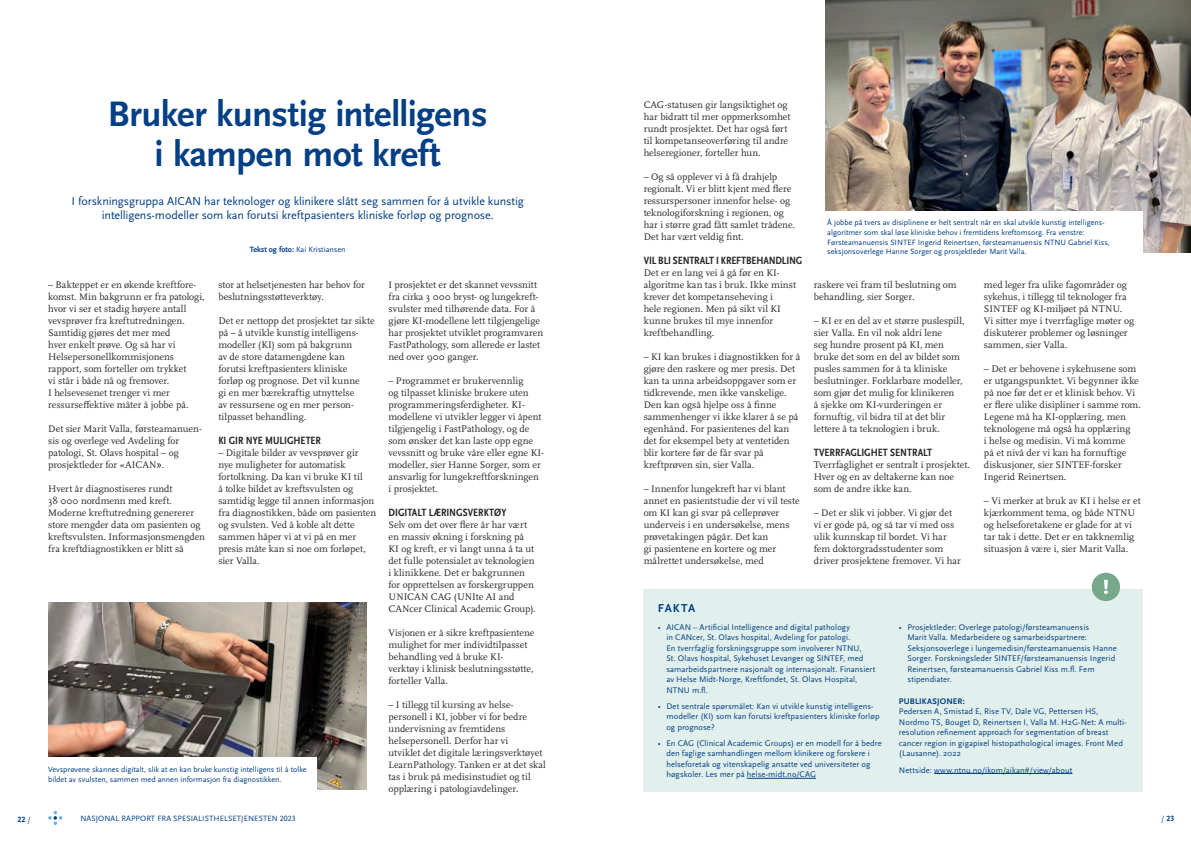
<style>
.page{position:relative;width:1191px;height:842px;background:#fff}
.page>*{position:absolute;margin:0;border:0;box-sizing:border-box;transform-origin:0 0}
.t1{font:700 37px/40px "Scala Sans Pro";letter-spacing:-.015em;color:#033f85;text-align:center}
.t2{font:12px/14.4px "Scala Sans Pro";letter-spacing:-.01em;color:#033f85;text-align:center}
.t3{font:700 12px "Scala Sans Pro";letter-spacing:.07em;color:#033f85}
.t4{font:700 condensed 11px "Scala Sans Pro";letter-spacing:-.005em;color:#282827}
.t5{font:10px/12px "Scala Pro";color:#282827}
.t6{font:8.5px/10.5px "Scala Sans Pro";letter-spacing:.005em;color:#033f85}
.t7{font:700 8.5px "Scala Sans Pro";letter-spacing:.015em;color:#033f85}
.t8{font:8px/9.6px "Scala Sans Pro";color:#033f85}
.t9{font:700 8px "Scala Sans Pro";color:#033f85}
.s1{font-weight:700}
.s2{font-family:"Arial"}
.s3{font-weight:400}
</style>
<div class="page">
<img style="left:48px;top:602px;width:319px;height:188px">
<img style="left:825px;top:0;width:366px;height:252px">
<div style="left:819px;top:211px;width:323px;height:52px;background:#fff"></div>
<svg style="left:48px;top:811px;width:14px;height:14px"></svg>
<div style="left:643px;top:589px;width:499px;height:203px;background:#e1f0ec"></div>
<hr style="left:747px;top:778px;width:69px;height:1px;background:#033f85">
<hr style="left:934px;top:773px;width:138px;height:1px;background:#033f85">
<div style="left:1091px;top:573px;width:29px;height:28px;background:#77a88c;border-radius:50%"></div>
<svg style="left:1104px;top:580px;width:4px;height:14px"></svg>
<div style="left:48px;top:757px;width:268px;height:33px;background:#fff"></div>
<h1 class="t1" style="left:108px;top:95px;width:381px">Bruker kunstig intelligens i kampen mot kreft</h1>
<p class="t2" style="left:72px;top:194px;width:454px">I forskningsgruppa AICAN har teknologer og klinikere slått seg sammen for å utvikle kunstig intelligens-modeller som kan forutsi kreftpasienters kliniske forløp og prognose.</p>
<p class="t8" style="left:250px;top:245px;width:97px"><span class="s1">Tekst og foto:</span> Kai Kristiansen</p>
<p class="t5" style="left:48px;top:279px;width:158px">– Bakteppet er en økende kreftfore&shy;komst. Min bakgrunn er fra patologi, hvor vi ser et stadig høyere antall vevsprøver fra kreftutredningen.<br>Samtidig gjøres det mer med<br>hver enkelt prøve. Og så har vi<br>Helsepersonellkommisjonens rapport, som forteller om trykket<br>vi står i både nå og fremover.<br>I helsevesenet trenger vi mer ressurseffektive måter å jobbe på.</p>
<p class="t5" style="left:48px;top:423px;width:155px">Det sier Marit Valla, førsteamanuen&shy;sis og overlege ved Avdeling for patologi, St. Olavs hospital – og prosjektleder for «AICAN<span class="s2">».</span></p>
<p class="t5" style="left:48px;top:483px;width:158px">Hvert år diagnostiseres rundt<br>38 000 nordmenn med kreft.<br>Moderne kreftutredning genererer store mengder data om pasienten og kreftsvulsten. Informasjonsmengden fra kreftdiagnostikken er blitt så</p>
<p class="t5" style="left:218px;top:279px;width:148px">stor at helsetjenesten har behov for beslutningsstøtteverktøy.</p>
<p class="t5" style="left:218px;top:315px;width:158px">Det er nettopp det prosjektet tar sikte på – å utvikle kunstig intelligens&shy;modeller (KI) som på bakgrunn<br>av de store datamengdene kan forutsi kreftpasienters kliniske forløp og prognose. Det vil kunne<br>gi en mer bærekraftig utnyttelse<br>av ressursene og en mer person&shy;tilpasset behandling.</p>
<p class="t4" style="left:218px;top:434px;width:104px">KI GIR NYE MULIGHETER</p>
<p class="t5" style="left:218px;top:447px;width:159px">– Digitale bilder av vevsprøver gir<br>nye muligheter for automatisk fortolkning. Da kan vi bruke KI til<br>å tolke bildet av kreftsvulsten og samtidig legge til annen informasjon fra diagnostikken, både om pasienten og svulsten. Ved å koble alt dette sammen håper vi at vi på en mer presis måte kan si noe om forløpet, sier Valla.</p>
<p class="t8" style="left:48px;top:764px;width:260px">Vevsprøvene skannes digitalt, slik at en kan bruke kunstig intelligens til å tolke bildet av svulsten, sammen med annen informasjon fra diagnostikken.</p>
<p class="t5" style="left:388px;top:279px;width:156px">I prosjektet er det skannet vevssnitt fra cirka 3 000 bryst- og lungekreft&shy;svulster med tilhørende data. For å gjøre KI-modellene lett tilgjengelige har prosjektet utviklet programvaren FastPathology, som allerede er lastet ned over 900 ganger.</p>
<p class="t5" style="left:388px;top:375px;width:156px">– Programmet er brukervennlig<br>og tilpasset kliniske brukere uten programmeringsferdigheter. KI&shy;modellene vi utvikler legger vi åpent tilgjengelig i FastPathology, og de som ønsker det kan laste opp egne vevssnitt og bruke våre eller egne KI&shy;modeller, sier Hanne Sorger, som er ansvarlig for lungekreftforskningen i prosjektet.</p>
<p class="t4" style="left:388px;top:506px;width:119px">DIGITALT LÆRINGSVERKTØY</p>
<p class="t5" style="left:388px;top:519px;width:149px">Selv om det over flere år har vært en massiv økning i forskning på<br>KI og kreft, er vi langt unna å ta ut det fulle potensialet av teknologien i klinikkene. Det er bakgrunnen for opprettelsen av forskergruppen<br>UNICAN CAG (UNIte AI and<br>CANcer Clinical Academic Group).</p>
<p class="t5" style="left:388px;top:627px;width:147px">Visjonen er å sikre kreftpasientene mulighet for mer individtilpasset behandling ved å bruke KI&shy;verktøy i klinisk beslutningsstøtte, forteller Valla.</p>
<p class="t5" style="left:388px;top:699px;width:159px">– I tillegg til kursing av helse&shy;personell i KI, jobber vi for bedre undervisning av fremtidens helsepersonell. Derfor har vi<br>utviklet det digitale læringsverktøyet LearnPathology. Tanken er at det skal tas i bruk på medisinstudiet og til opplæring i patologiavdelinger.</p>
<p class="t5" style="left:643px;top:99px;width:148px">CAG-statusen gir langsiktighet og har bidratt til mer oppmerksomhet rundt prosjektet. Det har også ført til kompetanseoverføring til andre helseregioner, forteller hun.</p>
<p class="t5" style="left:643px;top:171px;width:153px">– Og så opplever vi å få drahjelp regionalt. Vi er blitt kjent med flere ressurspersoner innenfor helse- og teknologiforskning i regionen, og har i større grad fått samlet trådene.<br>Det har vært veldig fint.</p>
<p class="t4" style="left:644px;top:254px;width:160px">VIL BLI SENTRALT I KREFTBEHANDLING</p>
<p class="t5" style="left:643px;top:267px;width:154px">Det er en lang vei å gå før en KI&shy;algoritme kan tas i bruk. Ikke minst krever det kompetanseheving i<br>hele regionen. Men på sikt vil KI kunne brukes til mye innenfor kreftbehandling.</p>
<p class="t5" style="left:643px;top:351px;width:158px">– KI kan brukes i diagnostikken for å gjøre den raskere og mer presis. Det kan ta unna arbeidsoppgaver som er tidkrevende, men ikke vanskelige.<br>Den kan også hjelpe oss å finne sammenhenger vi ikke klarer å se på egenhånd. For pasientenes del kan det for eksempel bety at ventetiden blir kortere før de får svar på kreftprøven sin, sier Valla.</p>
<p class="t5" style="left:643px;top:483px;width:157px">– Innenfor lungekreft har vi blant annet en pasientstudie der vi vil teste om KI kan gi svar på celleprøver underveis i en undersøkelse, mens prøvetakingen pågår. Det kan<br>gi pasientene en kortere og mer målrettet undersøkelse, med</p>
<p class="t8" style="left:827px;top:218px;width:284px">Å jobbe på tvers av disiplinene er helt sentralt når en skal utvikle kunstig intelligens&shy;algoritmer som skal løse kliniske behov i fremtidens kreftomsorg. Fra venstre:<br>Førsteamanuensis SINTEF Ingerid Reinertsen, førsteamanuensis NTNU Gabriel Kiss, seksjonsoverlege Hanne Sorger og prosjektleder Marit Valla.</p>
<p class="t5" style="left:814px;top:279px;width:144px">raskere vei fram til beslutning om behandling, sier Sorger.</p>
<p class="t5" style="left:814px;top:315px;width:152px">– KI er en del av et større puslespill, sier Valla. En vil nok aldri lene<br>seg hundre prosent på KI, men bruke det som en del av bildet som pusles sammen for å ta kliniske beslutninger. Forklarbare modeller, som gjør det mulig for klinikeren<br>å sjekke om KI-vurderingen er fornuftig, vil bidra til at det blir lettere å ta teknologien i bruk.</p>
<p class="t4" style="left:814px;top:446px;width:120px">TVERRFAGLIGHET SENTRALT</p>
<p class="t5" style="left:814px;top:459px;width:158px">Tverrfaglighet er sentralt i prosjektet.<br>Hver og en av deltakerne kan noe som de andre ikke kan.</p>
<p class="t5" style="left:814px;top:507px;width:149px">– Det er slik vi jobber. Vi gjør det vi er gode på, og så tar vi med oss ulik kunnskap til bordet. Vi har fem doktorgradsstudenter som driver prosjektene fremover. Vi har</p>
<p class="t5" style="left:984px;top:279px;width:152px">med leger fra ulike fagområder og sykehus, i tillegg til teknologer fra<br>SINTEF og KI-miljøet på NTNU.<br>Vi sitter mye i tverrfaglige møter og diskuterer problemer og løsninger sammen, sier Valla.</p>
<p class="t5" style="left:984px;top:363px;width:158px">– Det er behovene i sykehusene som er utgangspunktet. Vi begynner ikke på noe før det er et klinisk behov. Vi er flere ulike disipliner i samme rom.<br>Legene må ha KI-opplæring, men teknologene må også ha opplæring<br>i helse og medisin. Vi må komme<br>på et nivå der vi kan ha fornuftige diskusjoner, sier SINTEF-forsker<br>Ingerid Reinertsen.</p>
<p class="t5" style="left:984px;top:495px;width:158px">– Vi merker at bruk av KI i helse er et kjærkomment tema, og både NTNU og helseforetakene er glade for at vi tar tak i dette. Det er en takknemlig situasjon å være i, sier Marit Valla.</p>
<p class="t3" style="left:658px;top:601px;width:39px">FAKTA</p>
<p class="t6" style="left:666px;top:621px;width:211px;text-indent:-8px">• AICAN – Artificial Intelligence and digital pathology<br>in CANcer, St. Olavs hospital, Avdeling for patologi.<br>En tverrfaglig forskningsgruppe som involverer NTNU,<br>St. Olavs hospital, Sykehuset Levanger og SINTEF, med samarbeidspartnere nasjonalt og internasjonalt. Finansiert av Helse Midt-Norge, Kreftfondet, St. Olavs Hospital, NTNU m.fl.</p>
<p class="t6" style="left:666px;top:701px;width:215px;text-indent:-8px">• Det sentrale spørsmålet: Kan vi utvikle kunstig intelligens&shy;modeller (KI) som kan forutsi kreftpasienters kliniske forløp og prognose?</p>
<p class="t6" style="left:666px;top:738px;width:217px;text-indent:-8px">• En CAG (Clinical Academic Groups) er en modell for å bedre den faglige samhandlingen mellom klinikere og forskere i helseforetak og vitenskapelig ansatte ved universiteter og høgskoler. Les mer på helse-midt.no/CAG</p>
<p class="t6" style="left:907px;top:621px;width:211px;text-indent:-8px">• Prosjektleder: Overlege patologi/førsteamanuensis<br>Marit Valla. Medarbeidere og samarbeidspartnere:<br>Seksjonsoverlege i lungemedisin/førsteamanuensis Hanne Sorger. Forskningsleder SINTEF/førsteamanuensis Ingerid Reinertsen, førsteamanuensis Gabriel Kiss m.fl. Fem stipendiater.</p>
<p class="t7" style="left:899px;top:696px;width:67px">PUBLIKASJONER:</p>
<p class="t6" style="left:899px;top:706px;width:229px">Pedersen A, Smistad E, Rise TV, Dale VG, Pettersen HS, Nordmo TS, Bouget D, Reinertsen I, Valla M. H2G-Net: A multi&shy;resolution refinement approach for segmentation of breast cancer region in gigapixel histopathological images. Front Med (Lausanne). 2022</p>
<p class="t6" style="left:899px;top:764px;width:175px">Nettside: www.ntnu.no/ikom/aikan#/view/about</p>
<p class="t9" style="left:17px;top:815px;width:15px">22 <span class="s3">/</span></p>
<p class="t8" style="left:80px;top:813px;width:217px">NASJONAL RAPPORT FRA SPESIALISTHELSETJENESTEN 2023</p>
<p class="t9" style="left:1161px;top:814px;width:15px"><span class="s3">/</span> 23</p>
</div>
